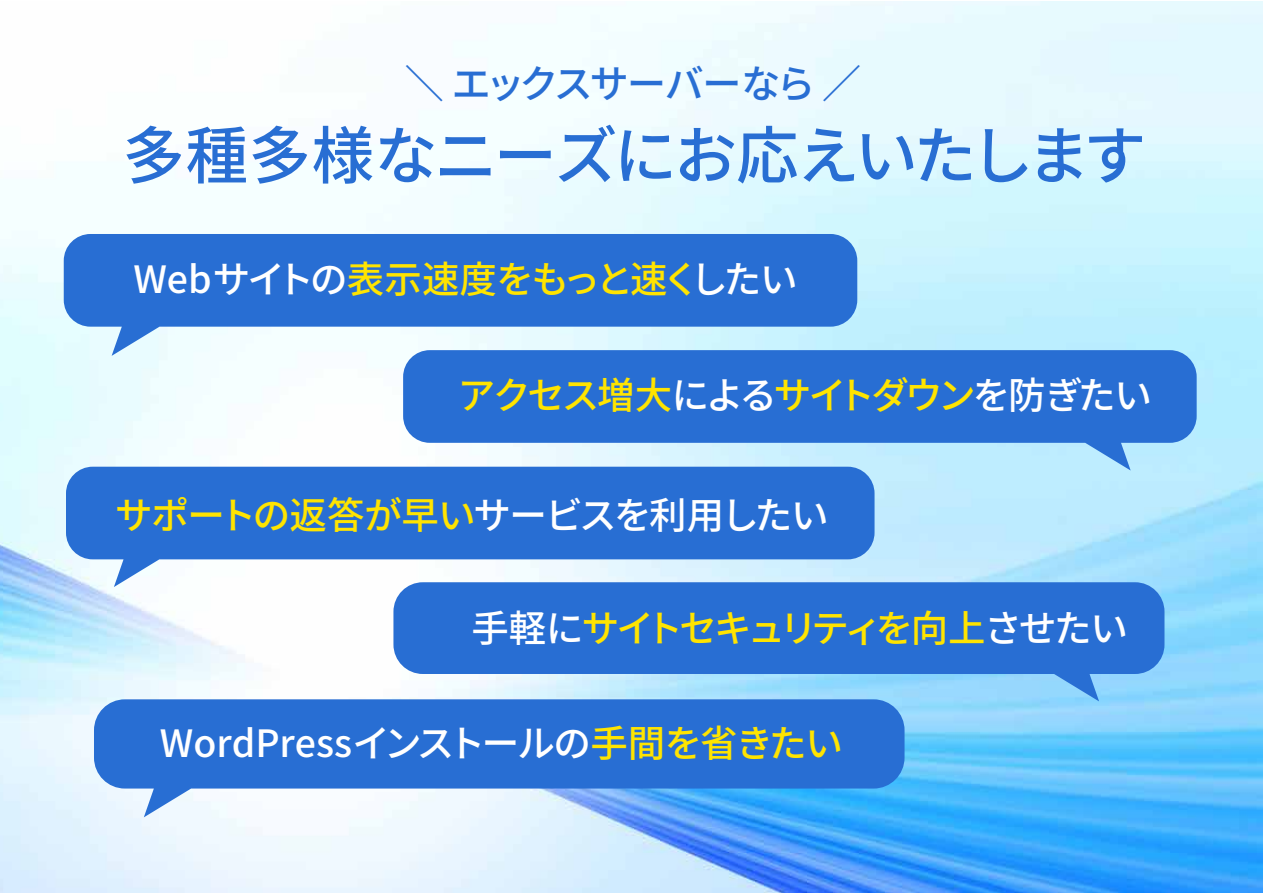
<style>
.page{position:relative;width:1263px;height:893px;background:#fff}
.page>*{position:absolute;margin:0;border:0;box-sizing:border-box;transform-origin:0 0}
.t1{font:500 63px "Noto Sans CJ Kjp";letter-spacing:-.05em;color:#286ed3}
.t2{font:500 39px "Noto Sans CJ Kjp";letter-spacing:-.075em;color:#286ed3}
.t3{font:500 37.5px "Noto Sans CJ Kjp";letter-spacing:-.065em;color:#ffe400}
.t4{font:500 37.5px "Noto Sans CJ Kjp";letter-spacing:-.03em;color:#fff}
.t5{font:500 37.5px "Noto Sans CJ Kjp";letter-spacing:-.07em;color:#fff}
.t6{font:500 37.5px "Noto Sans CJ Kjp";letter-spacing:-.04em;color:#ffe400}
.s1{color:#ffe400}
.s2{color:#fff}
</style>
<div class="page">
<img style="left:0;top:2px;width:1262px;height:891px">
<svg style="left:64px;top:234px;width:793px;height:122px;background:#518cdc"></svg>
<svg style="left:66px;top:467px;width:808px;height:120px;background:#528bdc"></svg>
<svg style="left:94px;top:699px;width:810px;height:118px;background:#4888dd"></svg>
<svg style="left:403px;top:350px;width:794px;height:120px;background:#4c8adc"></svg>
<svg style="left:393px;top:582px;width:771px;height:119px;background:#4688dc"></svg>
<p class="t2" style="left:405px;top:61px;width:458px">＼ エックスサーバーなら ／</p>
<h1 class="t1" style="left:122px;top:120px;width:1025px">多種多様なニーズにお応えいたします</h1>
<p class="t5" style="left:133px;top:258px;width:666px">Webサイトの<span class="s1">表示速度をもっと速く</span>したい</p>
<p class="t3" style="left:458px;top:374px;width:695px">アクセス増大<span class="s2">による</span>サイトダウン<span class="s2">を防ぎたい</span></p>
<p class="t6" style="left:115px;top:494px;width:715px">サポートの返答が早い<span class="s2">サービスを利用したい</span></p>
<p class="t3" style="left:471px;top:607px;width:658px"><span class="s2">手軽に</span>サイトセキュリティを向上<span class="s2">させたい</span></p>
<p class="t4" style="left:160px;top:722px;width:685px">WordPressインストールの<span class="s1">手間を省きたい</span></p>
</div>
